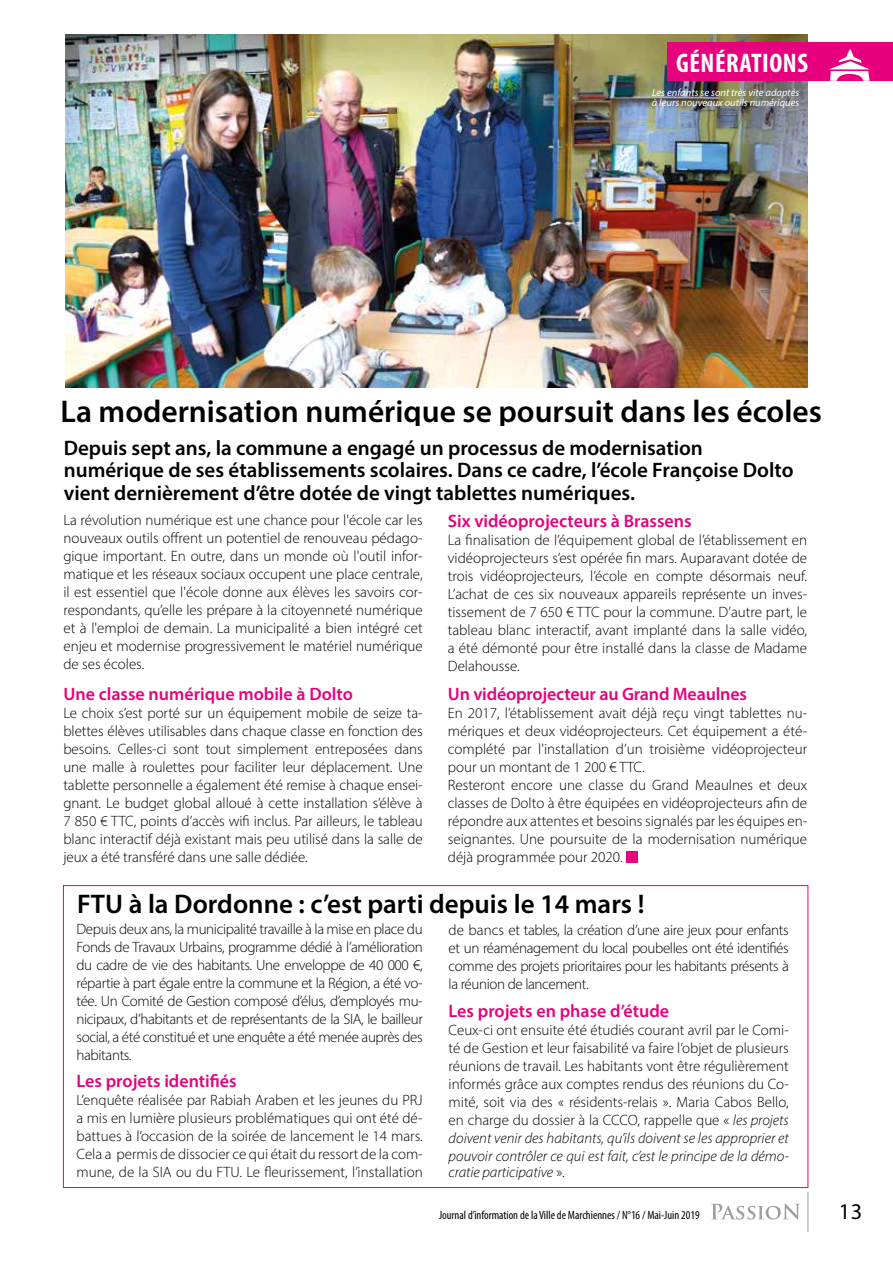
<style>
.page{position:relative;width:893px;height:1263px;background:#fff}
.page>*{position:absolute;margin:0;border:0;box-sizing:border-box;transform-origin:0 0}
.t1{font:600 31.5px "Myriad Pro";color:#000}
.t2{font:600 27px "Myriad Pro";color:#000}
.t3{font:700 condensed 27px "Myriad Pro";letter-spacing:.02em;color:#fff}
.t4{font:22.5px "Myriad Pro";color:#000}
.t5{font:600 21px/22.5px "Myriad Pro";color:#000}
.t6{font:600 18px "Myriad Pro";color:#e6007d}
.t7{font:300 15px/18px "Myriad Pro";color:#000;text-align:justify}
.t8{font:italic 300 15px "Myriad Pro";letter-spacing:-.005em;color:#000}
.t9{font:condensed 12px "Myriad Pro";color:#000}
.t10{font:italic 10.5px/10.5px "Myriad Pro";color:#fff}
.s1{font-style:italic}
.s2{font-style:normal}
</style>
<div class="page">
<svg style="left:711px;top:1203px;width:89px;height:16px"></svg>
<hr style="left:807px;top:1192px;width:1px;height:40px;background:#9d9d9c">
<img style="left:66px;top:34px;width:742px;height:353px">
<div style="left:626px;top:851px;width:11px;height:11px;background:#e6007d"></div>
<div style="left:668px;top:43px;width:225px;height:38px;background:#e6007d"></div>
<svg style="left:829px;top:50px;width:41px;height:31px"></svg>
<h2 class="t3" style="left:676px;top:46px;width:133px">GÉNÉRATIONS</h2>
<p class="t10" style="left:652px;top:87px;width:149px">Les enfants se sont très vite adaptés à leurs nouveaux outils numériques</p>
<h1 class="t1" style="left:61px;top:392px;width:763px">La modernisation numérique se poursuit dans les écoles</h1>
<h3 class="t5" style="left:64px;top:436px;width:731px">Depuis sept ans, la commune a engagé un processus de modernisation numérique de ses établissements scolaires. Dans ce cadre, l’école Françoise Dolto vient dernièrement d’être dotée de vingt tablettes numériques.</h3>
<p class="t7" style="left:63px;top:511px;width:361px">La révolution numérique est une chance pour l'école car les nouveaux outils offrent un potentiel de renouveau pédago&shy;gique important. En outre, dans un monde où l'outil infor&shy;matique et les réseaux sociaux occupent une place centrale, il est essentiel que l'école donne aux élèves les savoirs cor&shy;respondants, qu’elle les prépare à la citoyenneté numérique et à l'emploi de demain. La municipalité a bien intégré cet enjeu et modernise progressivement le matériel numérique de ses écoles.</p>
<p class="t6" style="left:63px;top:682px;width:291px">Une classe numérique mobile à Dolto</p>
<p class="t7" style="left:63px;top:703px;width:361px">Le choix s’est porté sur un équipement mobile de seize ta&shy;blettes élèves utilisables dans chaque classe en fonction des besoins. Celles-ci sont tout simplement entreposées dans une malle à roulettes pour faciliter leur déplacement. Une tablette personnelle a également été remise à chaque ensei&shy;gnant. Le budget global alloué à cette installation s’élève à 7 850 € TTC, points d’accès wifi inclus. Par ailleurs, le tableau blanc interactif déjà existant mais peu utilisé dans la salle de jeux a été transféré dans une salle dédiée.</p>
<p class="t6" style="left:448px;top:510px;width:245px">Six vidéoprojecteurs à Brassens</p>
<p class="t7" style="left:448px;top:531px;width:361px">La finalisation de l’équipement global de l’établissement en vidéoprojecteurs s’est opérée fin mars. Auparavant dotée de trois vidéoprojecteurs, l’école en compte désormais neuf.<br>L’achat de ces six nouveaux appareils représente un inves&shy;tissement de 7 650 € TTC pour la commune. D’autre part, le tableau blanc interactif, avant implanté dans la salle vidéo, a été démonté pour être installé dans la classe de Madame Delahousse.</p>
<p class="t6" style="left:448px;top:683px;width:301px">Un vidéoprojecteur au Grand Meaulnes</p>
<p class="t7" style="left:448px;top:704px;width:361px;text-align:left">En 2017, l’établissement avait déjà reçu vingt tablettes nu&shy;mériques et deux vidéoprojecteurs. Cet équipement a été&shy;complété par l'installation d’un troisième vidéoprojecteur pour un montant de 1 200 € TTC.<br>Resteront encore une classe du Grand Meaulnes et deux classes de Dolto à être équipées en vidéoprojecteurs afin de répondre aux attentes et besoins signalés par les équipes en&shy;seignantes. Une poursuite de la modernisation numérique déjà programmée pour 2020.</p>
<h2 class="t2" style="left:77px;top:886px;width:569px">FTU à la Dordonne : c’est parti depuis le 14 mars !</h2>
<p class="t7" style="left:77px;top:919px;width:348px">Depuis deux ans, la municipalité travaille à la mise en place du Fonds de Travaux Urbains, programme dédié à l’amélioration du cadre de vie des habitants. Une enveloppe de 40 000 €, répartie à part égale entre la commune et la Région, a été vo&shy;tée. Un Comité de Gestion composé d’élus, d’employés mu&shy;nicipaux, d’habitants et de représentants de la SIA, le bailleur social, a été constitué et une enquête a été menée auprès des habitants.</p>
<p class="t6" style="left:77px;top:1070px;width:162px">Les projets identifiés</p>
<p class="t7" style="left:77px;top:1091px;width:348px">L’enquête réalisée par Rabiah Araben et les jeunes du PRJ a mis en lumière plusieurs problématiques qui ont été dé&shy;battues à l’occasion de la soirée de lancement le 14 mars.<br>Cela a permis de dissocier ce qui était du ressort de la com&shy;mune, de la SIA ou du FTU. Le fleurissement, l’installation</p>
<p class="t7" style="left:449px;top:921px;width:342px">de bancs et tables, la création d’une aire jeux pour enfants et un réaménagement du local poubelles ont été identifiés comme des projets prioritaires pour les habitants présents à la réunion de lancement.</p>
<p class="t6" style="left:449px;top:999px;width:222px">Les projets en phase d’étude</p>
<p class="t7" style="left:449px;top:1021px;width:342px">Ceux-ci ont ensuite été étudiés courant avril par le Comi&shy;té de Gestion et leur faisabilité va faire l’objet de plusieurs réunions de travail. Les habitants vont être régulièrement informés grâce aux comptes rendus des réunions du Co&shy;mité, soit via des « résidents-relais ». Maria Cabos Bello, en charge du dossier à la CCCO, rappelle que « <span class="s1">les projets doivent venir des habitants, qu’ils doivent se les approprier et pouvoir contrôler ce qui est fait, c’est le principe de la démo-</span></p>
<p class="t8" style="left:449px;top:1163px;width:118px">cratie participative <span class="s2">».</span></p>
<p class="t9" style="left:439px;top:1208px;width:262px">Journal d’information de la Ville de Marchiennes / N°16 / Mai-Juin 2019</p>
<h3 class="t4" style="left:839px;top:1198px;width:25px">13</h3>
</div>
